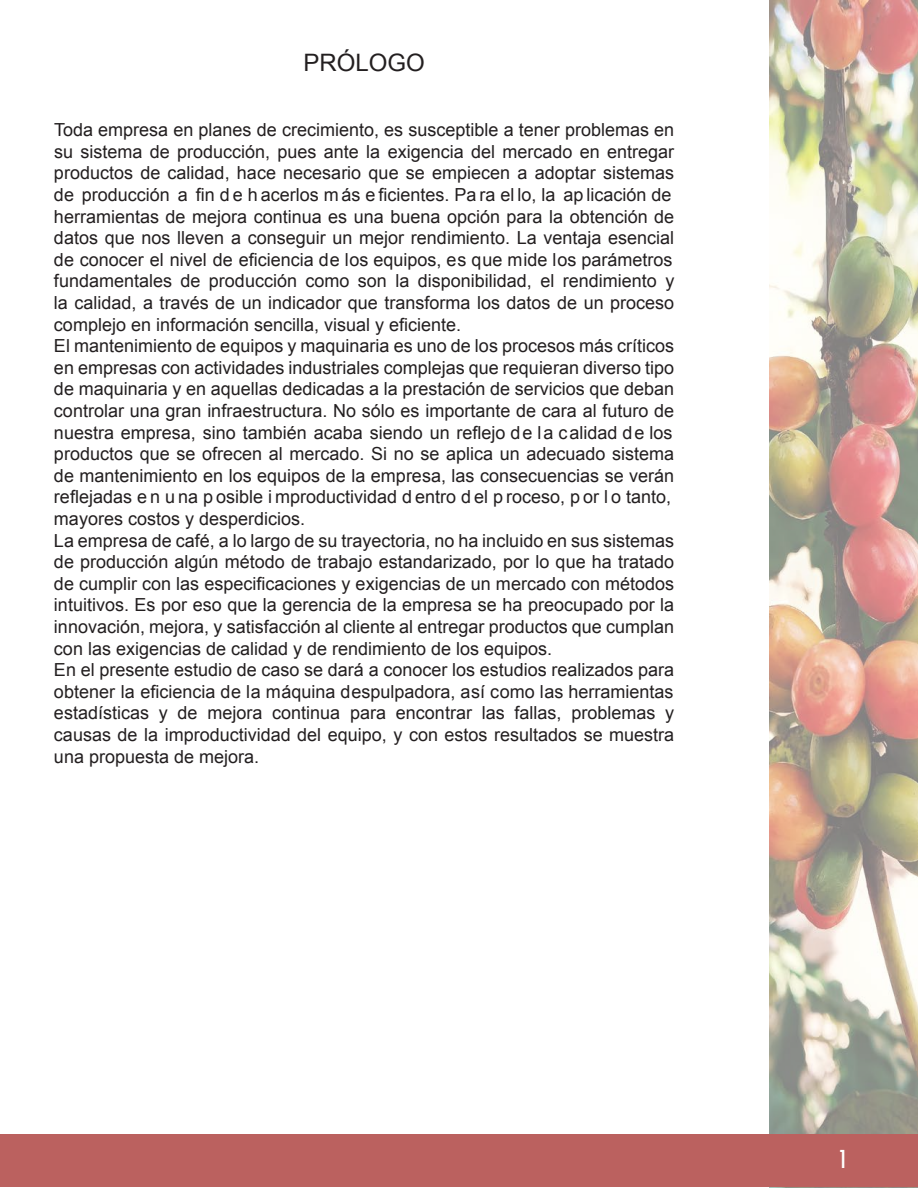
<style>
.page{position:relative;width:918px;height:1188px;background:#fff}
.page>*{position:absolute;margin:0;border:0;box-sizing:border-box;transform-origin:0 0}
.t1{font:24px "Arial";color:#231f20}
.t2{font:500 condensed 24px "Futura";color:#fff}
.t3{font:18px/21.6px "Arial";color:#231f20}
</style>
<div class="page">
<img style="left:769px;top:0;width:149px;height:1135px">
<div style="left:0;top:1135px;width:917px;height:52px;background:#bb615f"></div>
<hr style="left:917px;top:1135px;width:1px;height:52px;background:#bb615f">
<p class="t1" style="left:303px;top:47px;width:123px">PRÓLOGO</p>
<p class="t3" style="left:54px;top:119px;width:622px">Toda empresa en planes de crecimiento, es susceptible a tener problemas en su sistema de producción, pues ante la exigencia del mercado en entregar productos de calidad, hace necesario que se empiecen a adoptar sistemas de producción a fin d e h acerlos m ás e ficientes. Pa ra el lo, la ap licación de herramientas de mejora continua es una buena opción para la obtención de datos que nos lleven a conseguir un mejor rendimiento. La ventaja esencial de conocer el nivel de eficiencia de los equipos, es que mide los parámetros fundamentales de producción como son la disponibilidad, el rendimiento y la calidad, a través de un indicador que transforma los datos de un proceso complejo en información sencilla, visual y eficiente.<br>El mantenimiento de equipos y maquinaria es uno de los procesos más críticos en empresas con actividades industriales complejas que requieran diverso tipo de maquinaria y en aquellas dedicadas a la prestación de servicios que deban controlar una gran infraestructura. No sólo es importante de cara al futuro de nuestra empresa, sino también acaba siendo un reflejo de la calidad de los productos que se ofrecen al mercado. Si no se aplica un adecuado sistema de mantenimiento en los equipos de la empresa, las consecuencias se verán reflejadas e n u na p osible i mproductividad d entro d el p roceso, p or l o tanto, mayores costos y desperdicios.<br>La empresa de café, a lo largo de su trayectoria, no ha incluido en sus sistemas de producción algún método de trabajo estandarizado, por lo que ha tratado de cumplir con las especificaciones y exigencias de un mercado con métodos intuitivos. Es por eso que la gerencia de la empresa se ha preocupado por la innovación, mejora, y satisfacción al cliente al entregar productos que cumplan con las exigencias de calidad y de rendimiento de los equipos.<br>En el presente estudio de caso se dará a conocer los estudios realizados para obtener la eficiencia de la máquina despulpadora, así como las herramientas estadísticas y de mejora continua para encontrar las fallas, problemas y causas de la improductividad del equipo, y con estos resultados se muestra una propuesta de mejora.</p>
<p class="t2" style="left:838px;top:1144px;width:11px">1</p>
</div>
